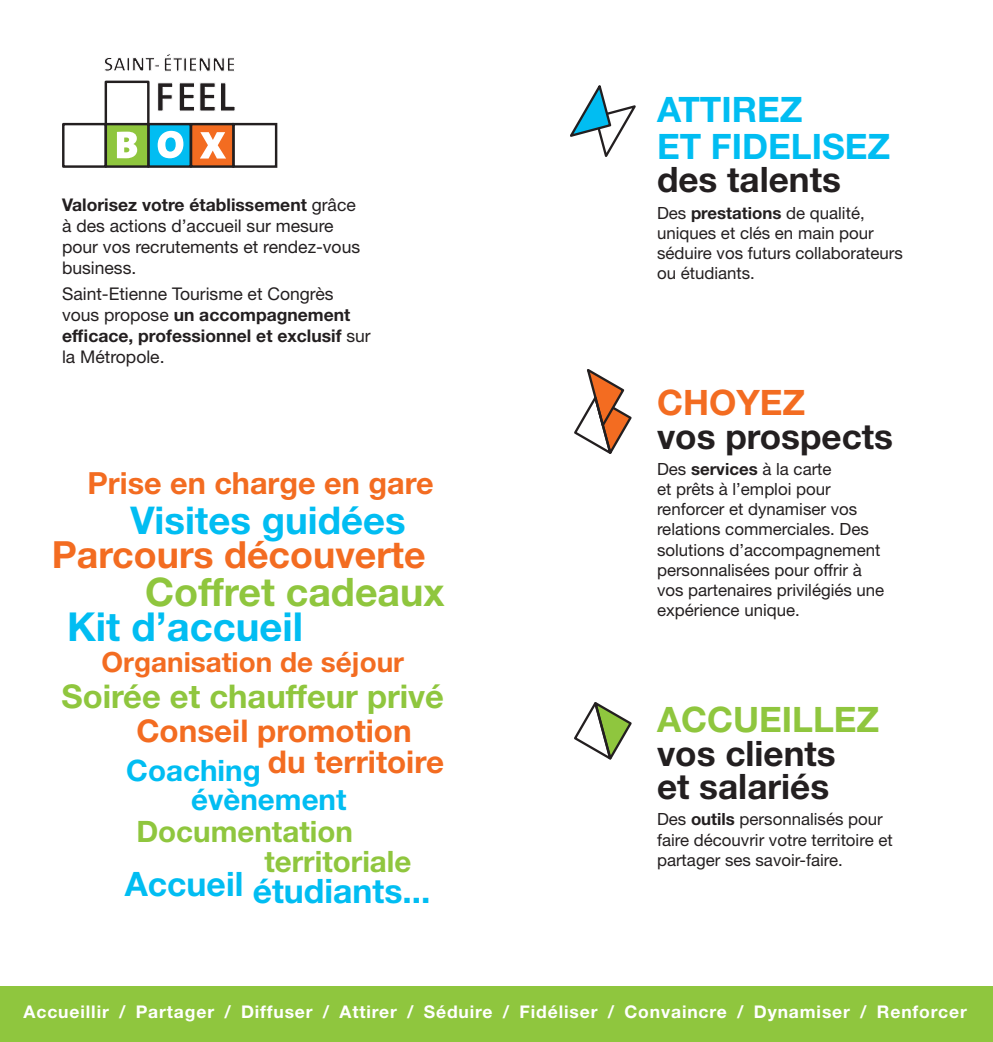
<style>
.page{position:relative;width:993px;height:1042px;background:#fff}
.page>*{position:absolute;margin:0;border:0;box-sizing:border-box;transform-origin:0 0}
.t1{font:700 39.9px "Helvetica Neue LT Std";color:#01bdf2}
.t2{font:700 39.38px "Helvetica Neue LT Std";color:#8fc63e}
.t3{font:700 38.32px "Helvetica Neue LT Std";color:#01bdf2}
.t4{font:700 37.45px "Helvetica Neue LT Std";color:#f36c21}
.t5{font:700 35px/33.6px "Helvetica Neue LT Std";color:#231f20}
.t6{font:700 35px/36.8px "Helvetica Neue LT Std";color:#01bdf2}
.t7{font:700 33.6px "Helvetica Neue LT Std";color:#01bdf2}
.t8{font:700 32.73px "Helvetica Neue LT Std";color:#8fc63e}
.t9{font:700 31.32px "Helvetica Neue LT Std";color:#f36c21}
.t10{font:700 30.62px "Helvetica Neue LT Std";color:#f36c21}
.t11{font:700 29.57px "Helvetica Neue LT Std";color:#8fc63e}
.t12{font:700 29.57px "Helvetica Neue LT Std";color:#01bdf2}
.t13{font:700 27.82px "Helvetica Neue LT Std";color:#f36c21}
.t14{font:17.5px/21px "Helvetica Neue LT Std";color:#231f20}
.t15{font:700 17.5px "Helvetica Neue LT Std";letter-spacing:.05em;color:#fff}
.t16{font:16.8px/20.1px "Helvetica Neue LT Std";color:#231f20}
.s1{font-weight:700}
.s2{color:#f36c21}
.s3{color:#8fc63e}
</style>
<div class="page">
<div style="left:0;top:986px;width:992px;height:56px;background:#8fc63e"></div>
<svg style="left:574px;top:369px;width:58px;height:85px"></svg>
<svg style="left:574px;top:702px;width:58px;height:58px"></svg>
<div style="left:148px;top:124px;width:43px;height:43px;background:#01bdf2"></div>
<div style="left:147px;top:123px;width:45px;height:45px;border:2px solid #231f20"></div>
<div style="left:191px;top:124px;width:42px;height:43px;background:#f36c21"></div>
<div style="left:190px;top:123px;width:45px;height:45px;border:2px solid #231f20"></div>
<div style="left:62px;top:123px;width:45px;height:45px;border:2px solid #231f20"></div>
<div style="left:232px;top:123px;width:45px;height:45px;border:2px solid #231f20"></div>
<div style="left:105px;top:81px;width:44px;height:45px;border:2px solid #231f20"></div>
<div style="left:106px;top:124px;width:42px;height:43px;background:#8fc63e"></div>
<div style="left:105px;top:123px;width:44px;height:45px;border:2px solid #231f20"></div>
<svg style="left:158px;top:131px;width:25px;height:27px"></svg>
<svg style="left:200px;top:132px;width:26px;height:27px"></svg>
<svg style="left:117px;top:132px;width:20px;height:26px"></svg>
<svg style="left:104px;top:54px;width:130px;height:17px"></svg>
<svg style="left:179px;top:83px;width:56px;height:28px"></svg>
<svg style="left:157px;top:83px;width:16px;height:28px"></svg>
<svg style="left:570px;top:85px;width:66px;height:72px"></svg>
<p class="t14" style="left:62px;top:194px;width:299px"><span class="s1">Valorisez votre établissement</span> grâce à des actions d’accueil sur mesure pour vos recrutements et rendez-vous business.</p>
<p class="t14" style="left:62px;top:283px;width:310px">Saint-Etienne Tourisme et Congrès vous propose <span class="s1">un accompagnement efficace, professionnel et exclusif</span> sur la Métropole.</p>
<p class="t10" style="left:87px;top:464px;width:347px">Prise en charge en gare</p>
<p class="t3" style="left:130px;top:496px;width:276px">Visites guidées</p>
<p class="t4" style="left:52px;top:531px;width:375px">Parcours découverte</p>
<p class="t2" style="left:145px;top:567px;width:301px">Coffret cadeaux</p>
<p class="t1" style="left:67px;top:602px;width:237px">Kit d’accueil</p>
<p class="t13" style="left:102px;top:645px;width:304px">Organisation de séjour</p>
<p class="t8" style="left:61px;top:676px;width:384px">Soirée et chauffeur privé</p>
<p class="t9" style="left:136px;top:711px;width:277px">Conseil promotion</p>
<p class="t9" style="left:268px;top:743px;width:177px">du territoire</p>
<p class="t12" style="left:126px;top:752px;width:136px">Coaching</p>
<p class="t12" style="left:191px;top:781px;width:157px">évènement</p>
<p class="t11" style="left:136px;top:813px;width:218px">Documentation</p>
<p class="t11" style="left:264px;top:843px;width:148px">territoriale</p>
<p class="t7" style="left:125px;top:870px;width:307px">Accueil étudiants...</p>
<p class="t6" style="left:656px;top:90px;width:235px">ATTIREZ<br>ET FIDELISEZ</p>
<p class="t5" style="left:656px;top:162px;width:185px">des talents</p>
<p class="t16" style="left:656px;top:202px;width:247px">Des <span class="s1">prestations</span> de qualité, uniques et clés en main pour séduire vos futurs collaborateurs ou étudiants.</p>
<p class="t5" style="left:656px;top:385px;width:237px"><span class="s2">CHOYEZ<br></span>vos prospects</p>
<p class="t16" style="left:656px;top:459px;width:229px">Des <span class="s1">services</span> à la carte<br>et prêts à l’emploi pour renforcer et dynamiser vos relations commerciales. Des solutions d’accompagnement personnalisées pour offrir à vos partenaires privilégiés une expérience unique.</p>
<p class="t5" style="left:656px;top:702px;width:224px"><span class="s3">ACCUEILLEZ </span>vos clients<br>et salariés</p>
<p class="t16" style="left:656px;top:809px;width:237px">Des <span class="s1">outils</span> personnalisés pour faire découvrir votre territoire et partager ses savoir-faire.</p>
<p class="t15" style="left:24px;top:1000px;width:944px">Accueillir / Partager / Diffuser / Attirer / Séduire / Fidéliser / Convaincre / Dynamiser / Renforcer</p>
</div>
